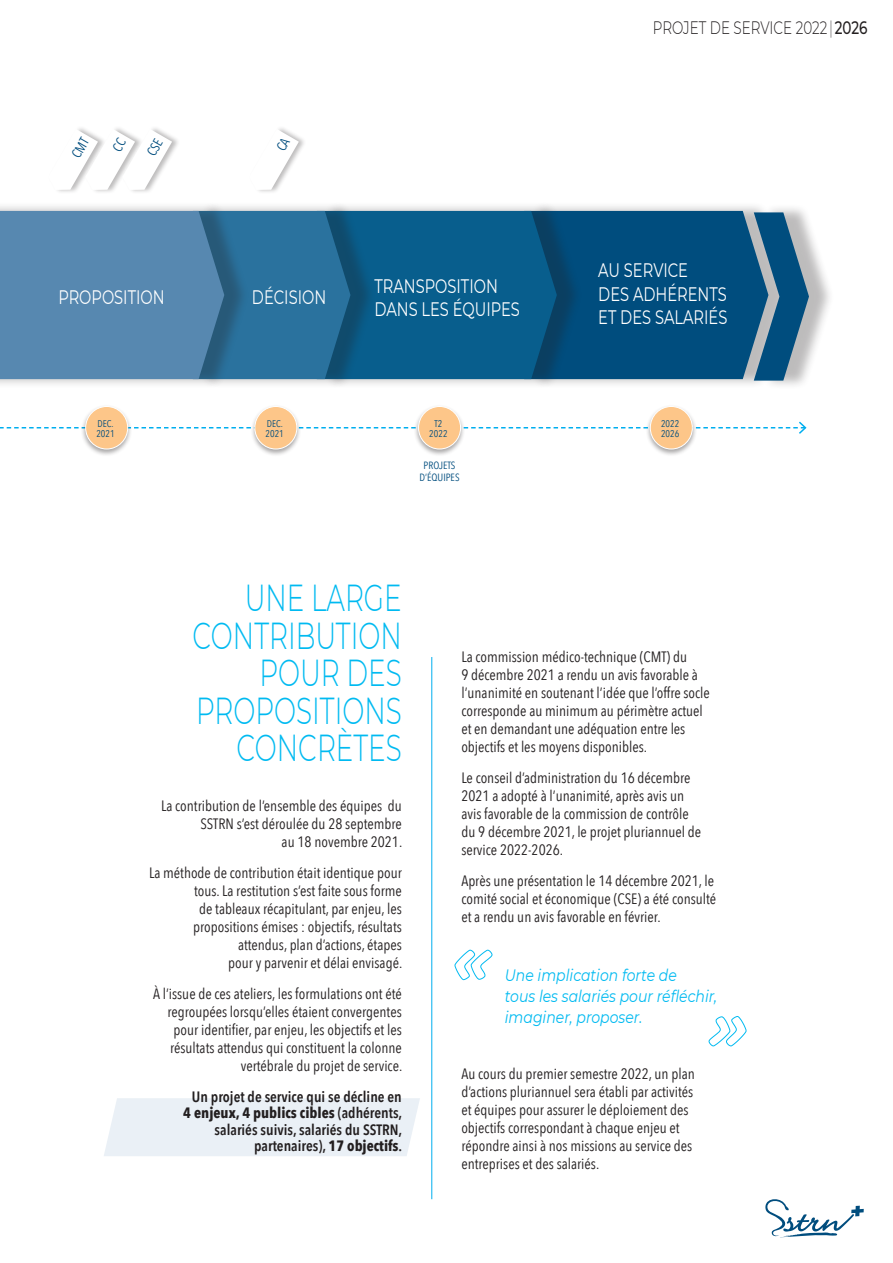
<style>
.page{position:relative;width:893px;height:1263px;background:#fff}
.page>*{position:absolute;margin:0;border:0;box-sizing:border-box;transform-origin:0 0}
.t1{font:300 37.5px/37.5px "Montserrat";color:#00baf1;text-align:right;scale:.7 1}
.t2{font:19.5px/23.4px "Montserrat";color:#fff;scale:.75 1}
.t3{font:300 18px "Montserrat";color:#231f20;scale:.75 1}
.t4{font:italic 16.5px/21px "Montserrat";color:#00baf1;scale:.85 1}
.t5{font:15px/18px "Avenir Next Condensed";color:#231f20}
.t6{font:600 15px/16.5px "Avenir Next Condensed";color:#231f20;text-align:right}
.t7{font:10.5px/12px "Avenir Next Condensed";color:#004d7e;text-align:center}
.t8{font:9.75px/10.5px "Avenir Next Condensed";color:#004d7e}
.s1{font-weight:200}
.s2{font-weight:500}
.s3{font-weight:700}
</style>
<div class="page">
<div style="left:104px;top:1098px;width:316px;height:58px;background:#eaf0f6"></div>
<hr style="left:432px;top:657px;width:1px;height:542px;background:#00aeef">
<svg style="left:709px;top:1016px;width:37px;height:30px"></svg>
<svg style="left:455px;top:950px;width:37px;height:30px"></svg>
<div style="left:532px;top:202px;width:262px;height:186px;background:#231f20;opacity:.3"></div>
<div style="left:325px;top:202px;width:257px;height:186px;background:#231f20;opacity:.3"></div>
<div style="left:201px;top:202px;width:175px;height:186px;background:#231f20;opacity:.3"></div>
<div style="left:0;top:202px;width:250px;height:186px;background:#231f20;opacity:.3"></div>
<div style="left:48px;top:125px;width:59px;height:70px;background:#231f20;opacity:.3"></div>
<div style="left:85px;top:125px;width:59px;height:70px;background:#231f20;opacity:.3"></div>
<div style="left:122px;top:125px;width:59px;height:70px;background:#231f20;opacity:.3"></div>
<div style="left:249px;top:125px;width:58px;height:70px;background:#231f20;opacity:.3"></div>
<svg style="left:0;top:421px;width:807px;height:13px"></svg>
<div style="left:81px;top:404px;width:51px;height:53px;background:#231f20;opacity:.4"></div>
<div style="left:86px;top:406px;width:42px;height:43px;background:#fdc689;border-radius:50%"></div>
<div style="left:85px;top:406px;width:43px;height:43px;border:1px solid #fff;border-radius:50%"></div>
<div style="left:250px;top:404px;width:52px;height:53px;background:#231f20;opacity:.4"></div>
<div style="left:255px;top:406px;width:42px;height:43px;background:#fdc689;border-radius:50%"></div>
<div style="left:254px;top:406px;width:43px;height:43px;border:1px solid #fff;border-radius:50%"></div>
<div style="left:413px;top:404px;width:52px;height:53px;background:#231f20;opacity:.4"></div>
<div style="left:419px;top:406px;width:42px;height:43px;background:#fdc689;border-radius:50%"></div>
<div style="left:418px;top:406px;width:43px;height:43px;border:1px solid #fff;border-radius:50%"></div>
<div style="left:645px;top:404px;width:52px;height:53px;background:#231f20;opacity:.4"></div>
<div style="left:650px;top:406px;width:42px;height:43px;background:#fdc689;border-radius:50%"></div>
<div style="left:650px;top:406px;width:43px;height:43px;border:1px solid #fff;border-radius:50%"></div>
<div style="left:762px;top:203px;width:73px;height:187px;background:#231f20;opacity:.3"></div>
<svg style="left:0;top:211px;width:809px;height:170px;background:#276994"></svg>
<svg style="left:765px;top:1199px;width:99px;height:38px"></svg>
<svg style="left:48px;top:129px;width:124px;height:61px"></svg>
<svg style="left:249px;top:129px;width:50px;height:61px"></svg>
<p class="t3" style="left:653px;top:16px;width:288px">PROJET DE SERVICE 2022 <span class="s1">|</span> <span class="s2">2026</span></p>
<h2 class="t2" style="left:58px;top:285px;width:143px">PROPOSITION</h2>
<h2 class="t2" style="left:252px;top:285px;width:101px">DÉCISION</h2>
<h2 class="t2" style="left:374px;top:273px;width:195px">TRANSPOSITION<br>DANS LES ÉQUIPES</h2>
<h2 class="t2" style="left:598px;top:258px;width:174px">AU SERVICE<br>DES ADHÉRENTS<br>ET DES SALARIÉS</h2>
<p class="t8" style="left:96px;top:417px;width:20px">DEC.<br>2021</p>
<p class="t8" style="left:266px;top:417px;width:20px">DEC.<br>2021</p>
<p class="t8" style="left:429px;top:417px;width:20px;text-align:center">T2<br>2022</p>
<p class="t8" style="left:661px;top:417px;width:20px">2022<br>2026</p>
<p class="t7" style="left:419px;top:459px;width:42px">PROJETS<br>D’ÉQUIPES</p>
<h1 class="t1" style="left:193px;top:578px;width:300px">UNE LARGE<br>CONTRIBUTION<br>POUR DES<br>PROPOSITIONS<br>CONCRÈTES</h1>
<p class="t5" style="left:161px;top:796px;width:243px;text-align:right">La contribution de l’ensemble des équipes du<br>SSTRN s’est déroulée du 28 septembre<br>au 18 novembre 2021.</p>
<p class="t5" style="left:149px;top:863px;width:255px;text-align:right">La méthode de contribution était identique pour tous. La restitution s’est faite sous forme<br>de tableaux récapitulant, par enjeu, les propositions émises : objectifs, résultats attendus, plan d’actions, étapes<br>pour y parvenir et délai envisagé.</p>
<p class="t5" style="left:153px;top:984px;width:250px;text-align:right">À l’issue de ces ateliers, les formulations ont été regroupées lorsqu’elles étaient convergentes pour identifier, par enjeu, les objectifs et les résultats attendus qui constituent la colonne vertébrale du projet de service.</p>
<p class="t6" style="left:183px;top:1088px;width:220px">Un projet de service qui se décline en <span class="s3">4 enjeux, 4 publics cibles</span> (adhérents, salariés suivis, salariés du SSTRN, partenaires), <span class="s3">17 objectifs</span>.</p>
<p class="t5" style="left:461px;top:647px;width:250px">La commission médico-technique (CMT) du<br>9 décembre 2021 a rendu un avis favorable à l’unanimité en soutenant l’idée que l’offre socle corresponde au minimum au périmètre actuel et en demandant une adéquation entre les objectifs et les moyens disponibles.</p>
<p class="t5" style="left:461px;top:768px;width:241px">Le conseil d’administration du 16 décembre 2021 a adopté à l’unanimité, après avis un avis favorable de la commission de contrôle du 9 décembre 2021, le projet pluriannuel de service 2022-2026.</p>
<p class="t5" style="left:461px;top:871px;width:256px">Après une présentation le 14 décembre 2021, le comité social et économique (CSE) a été consulté et a rendu un avis favorable en février.</p>
<p class="t4" style="left:505px;top:964px;width:251px">Une implication forte de<br>tous les salariés pour réfléchir, imaginer, proposer.</p>
<p class="t5" style="left:461px;top:1064px;width:235px">Au cours du premier semestre 2022, un plan d’actions pluriannuel sera établi par activités et équipes pour assurer le déploiement des objectifs correspondant à chaque enjeu et répondre ainsi à nos missions au service des entreprises et des salariés.</p>
</div>
